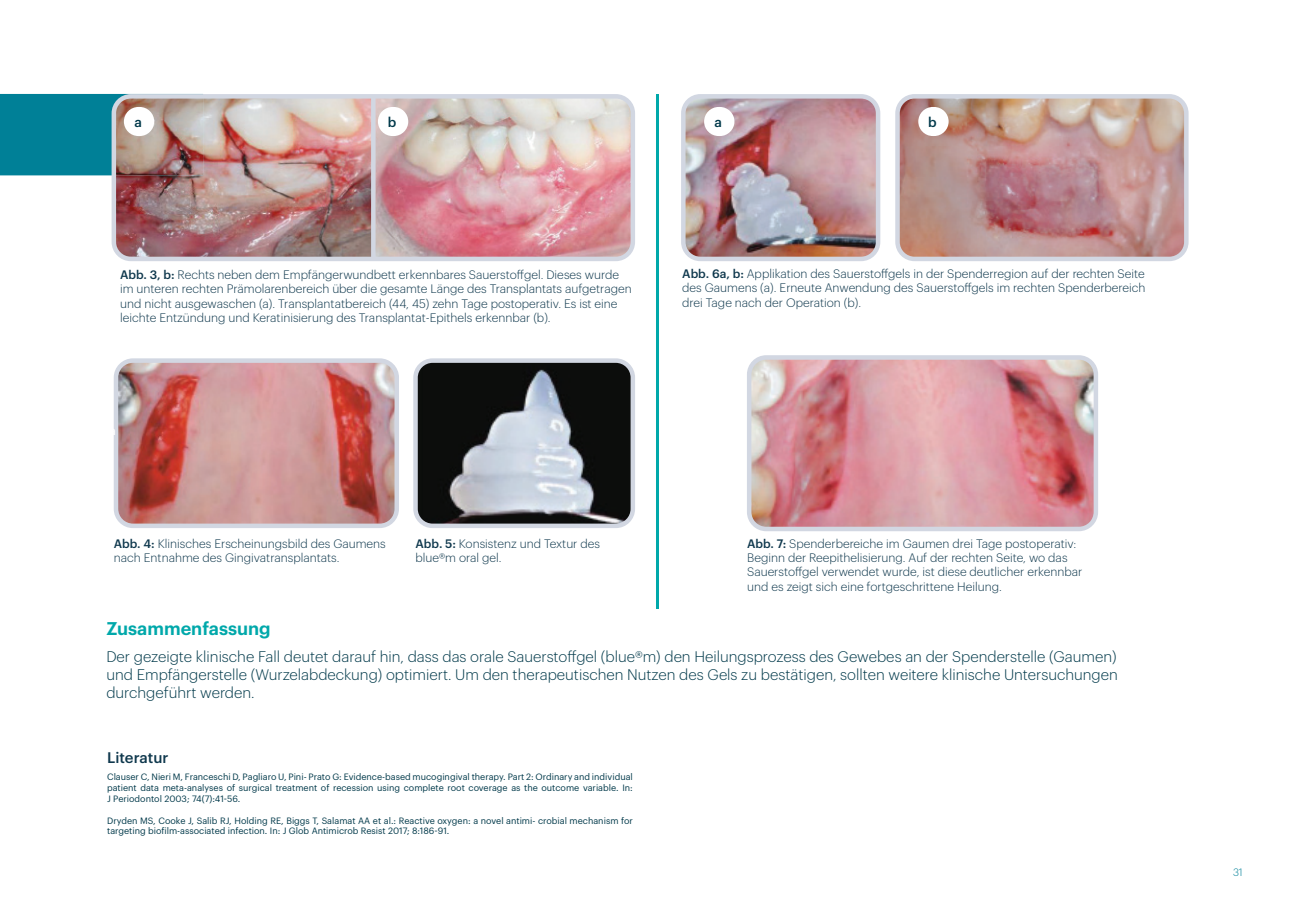
<style>
.page{position:relative;width:1289px;height:919px;background:#fff}
.page>*{position:absolute;margin:0;border:0;box-sizing:border-box;transform-origin:0 0}
.t1{font:600 18px "Graphik";color:#00a8aa}
.t2{font:300 15px/18px "Graphik";color:#00394a;text-align:justify}
.t3{font:500 15px "Graphik";color:#0f384d}
.t4{font:500 13.5px "Graphik";color:#00394a}
.t5{font:300 12px/14.4px "Graphik";color:#0f384d}
.t6{font:500 12px "Graphik";color:#fff}
.t7{font:300 10.5px "Graphik";color:#028198}
.t8{font:9px/10.8px "Graphik";color:#00394a;text-align:justify}
.s1{font-weight:500}
</style>
<div class="page">
<div style="left:0;top:94px;width:125px;height:81px;background:#008097"></div>
<hr style="left:656px;top:94px;width:3px;height:515px;background:#00a8aa">
<img style="left:752px;top:360px;width:341px;height:166px">
<div style="left:747px;top:355px;width:351px;height:176px;border:4px solid #d2d7e2;border-radius:17px"></div>
<img style="left:119px;top:363px;width:275px;height:160px">
<div style="left:114px;top:358px;width:285px;height:170px;border:4px solid #d2d7e2;border-radius:17px"></div>
<img style="left:418px;top:363px;width:212px;height:160px">
<div style="left:413px;top:358px;width:222px;height:170px;border:4px solid #d2d7e2;border-radius:17px"></div>
<img style="left:686px;top:99px;width:189px;height:157px">
<div style="left:681px;top:94px;width:199px;height:167px;border:4px solid #d2d7e2;border-radius:17px"></div>
<img style="left:900px;top:99px;width:283px;height:157px">
<div style="left:895px;top:94px;width:293px;height:167px;border:4px solid #d2d7e2;border-radius:17px"></div>
<img style="left:117px;top:99px;width:513px;height:157px">
<img style="left:114px;top:96px;width:89px;height:79px">
<div style="left:112px;top:94px;width:523px;height:167px;border:4px solid #d2d7e2;border-radius:17px"></div>
<div style="left:124px;top:107px;width:30px;height:29px;background:#fff;border-radius:15px"></div>
<div style="left:704px;top:107px;width:30px;height:29px;background:#fff;border-radius:15px"></div>
<div style="left:918px;top:107px;width:30px;height:29px;background:#fff;border-radius:15px"></div>
<div style="left:378px;top:107px;width:30px;height:29px;background:#fff;border-radius:15px"></div>
<hr style="left:371px;top:97px;width:4px;height:161px;background:#d2d7e2">
<p class="t4" style="left:134px;top:112px;width:9px">a</p>
<p class="t4" style="left:388px;top:112px;width:10px">b</p>
<p class="t4" style="left:714px;top:112px;width:9px">a</p>
<p class="t4" style="left:928px;top:112px;width:10px">b</p>
<p class="t5" style="left:120px;top:266px;width:513px"><span class="s1">Abb. 3, b:</span> Rechts neben dem Empfängerwundbett erkennbares Sauerstoffgel. Dieses wurde im unteren rechten Prämolarenbereich über die gesamte Länge des Transplantats aufgetragen und nicht ausgewaschen (a). Transplantatbereich (44, 45) zehn Tage postoperativ. Es ist eine leichte Entzündung und Keratinisierung des Transplantat-Epithels erkennbar (b).</p>
<p class="t5" style="left:682px;top:265px;width:464px;text-align:justify"><span class="s1">Abb. 6a, b:</span> Applikation des Sauerstoffgels in der Spenderregion auf der rechten Seite des Gaumens (a). Erneute Anwendung des Sauerstoffgels im rechten Spenderbereich drei Tage nach der Operation (b).</p>
<p class="t6" style="left:109px;top:421px;width:8px">a</p>
<p class="t5" style="left:114px;top:535px;width:273px"><span class="s1">Abb. 4:</span> Klinisches Erscheinungsbild des Gaumens nach Entnahme des Gingivatransplantats.</p>
<p class="t5" style="left:415px;top:535px;width:186px"><span class="s1">Abb. 5:</span> Konsistenz und Textur des blue®m oral gel.</p>
<h1 class="t1" style="left:106px;top:614px;width:166px">Zusammenfassung</h1>
<p class="t5" style="left:747px;top:535px;width:337px"><span class="s1">Abb. 7:</span> Spenderbereiche im Gaumen drei Tage postoperativ:<br>Beginn der Reepithelisierung. Auf der rechten Seite, wo das Sauerstoffgel verwendet wurde, ist diese deutlicher erkennbar und es zeigt sich eine fortgeschrittene Heilung.</p>
<p class="t2" style="left:106px;top:646px;width:1012px">Der gezeigte klinische Fall deutet darauf hin, dass das orale Sauerstoffgel (blue®m) den Heilungsprozess des Gewebes an der Spenderstelle (Gaumen) und Empfängerstelle (Wurzelabdeckung) optimiert. Um den therapeutischen Nutzen des Gels zu bestätigen, sollten weitere klinische Untersuchungen durchgeführt werden.</p>
<p class="t3" style="left:107px;top:746px;width:63px">Literatur</p>
<p class="t8" style="left:107px;top:770px;width:527px">Clauser C, Nieri M, Franceschi D, Pagliaro U, Pini- Prato G: Evidence-based mucogingival therapy. Part 2: Ordinary and individual patient data meta-analyses of surgical treatment of recession using complete root coverage as the outcome variable. In:<br>J Periodontol 2003; 74(7):41-56.</p>
<p class="t8" style="left:107px;top:814px;width:527px">Dryden MS, Cooke J, Salib RJ, Holding RE, Biggs T, Salamat AA et al.: Reactive oxygen: a novel antimi- crobial mechanism for targeting biofilm-associated infection. In: J Glob Antimicrob Resist 2017; 8:186-91.</p>
<p class="t7" style="left:1232px;top:864px;width:11px">31</p>
</div>
